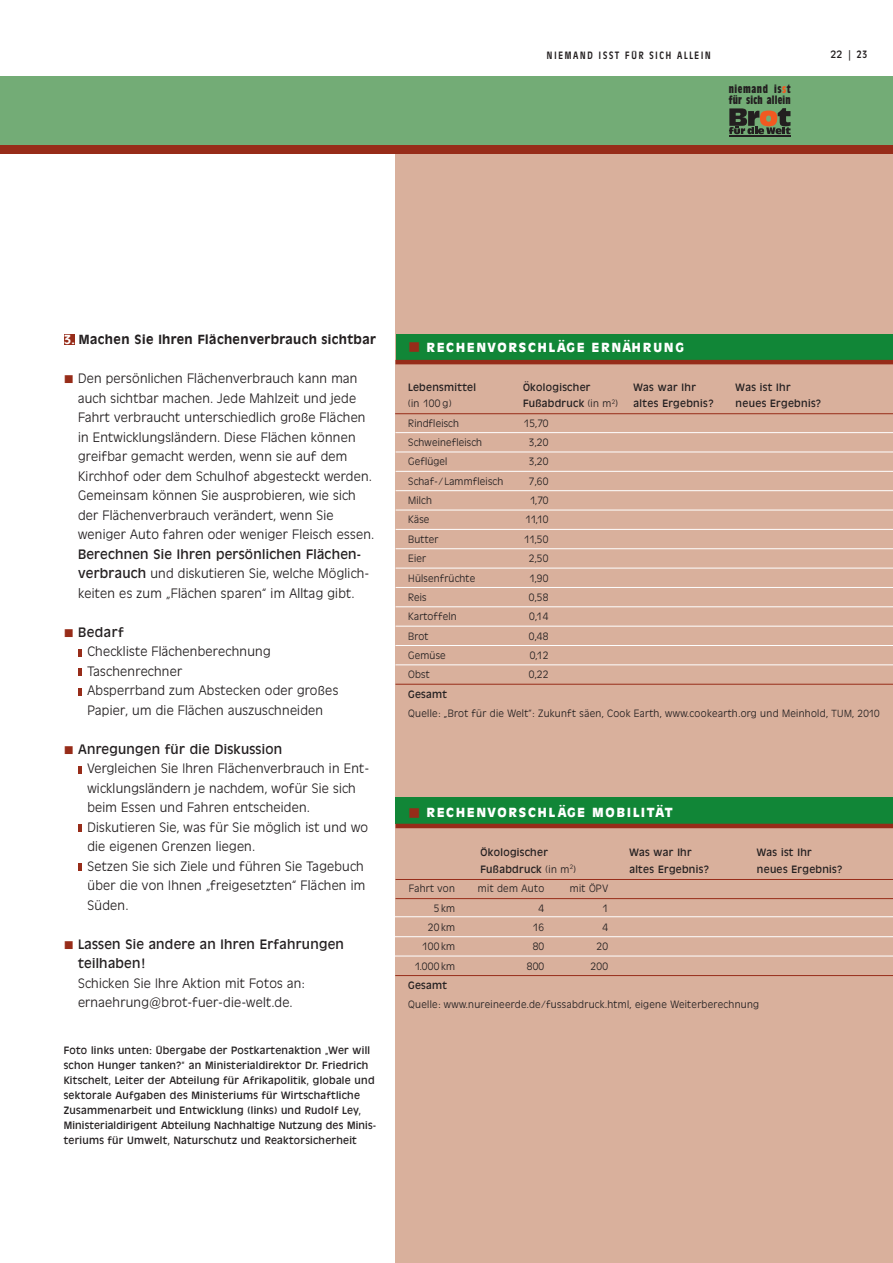
<style>
.page{position:relative;width:893px;height:1263px;background:#fff}
.page>*{position:absolute;margin:0;border:0;box-sizing:border-box;transform-origin:0 0}
.t1{font:300 13.5px/19.5px "Antique Olive BQ";letter-spacing:.02em;color:#231f20}
.t2{font:13.5px/19.5px "Antique Olive BQ";letter-spacing:.02em;color:#231f20}
.t3{font:700 13.05px "Antique Olive BQ";letter-spacing:.145em;color:#fff}
.t4{font:500 13.05px "Antique Olive BQ";letter-spacing:.035em;color:#231f20}
.t5{font:700 condensed 11.4px/11.4px "Antique Olive";letter-spacing:.02em;color:#231f20}
.t6{font:10.5px/15px "Antique Olive BQ";letter-spacing:.025em;color:#231f20}
.t7{font:300 10.5px/19.4px "Antique Olive BQ";letter-spacing:.02em;color:#231f20}
.t8{font:10.5px "Antique Olive Condensed BQ";letter-spacing:.18em;color:#231f20}
.s1{font-family:"Antique Olive BQ"}
.s2{color:#f15921}
.s3{color:#fff}
.s4{font-weight:400}
.s5{font-weight:400;font-size:16.5px}
.s6{font-weight:300}
.s7{font-size:10.2px}
</style>
<div class="page">
<div style="left:395px;top:147px;width:498px;height:1116px;background:#d9b09c"></div>
<div style="left:64px;top:334px;width:11px;height:11px;background:#972c19"></div>
<div style="left:395px;top:797px;width:498px;height:27px;background:#118637"></div>
<hr style="left:396px;top:824px;width:497px;height:4px;background:#972c19">
<div style="left:396px;top:334px;width:497px;height:27px;background:#118637"></div>
<hr style="left:395px;top:360px;width:498px;height:4px;background:#972c19">
<hr style="left:395px;top:413px;width:498px;height:1px;background:#972c19">
<hr style="left:395px;top:432px;width:498px;height:1px;background:#fff">
<hr style="left:396px;top:452px;width:497px;height:1px;background:#fff">
<hr style="left:396px;top:471px;width:497px;height:1px;background:#fff">
<hr style="left:396px;top:490px;width:497px;height:1px;background:#fff">
<hr style="left:396px;top:510px;width:497px;height:1px;background:#fff">
<hr style="left:396px;top:529px;width:497px;height:1px;background:#fff">
<hr style="left:396px;top:548px;width:497px;height:1px;background:#fff">
<hr style="left:396px;top:568px;width:497px;height:1px;background:#fff">
<hr style="left:396px;top:587px;width:497px;height:1px;background:#fff">
<hr style="left:396px;top:606px;width:497px;height:1px;background:#fff">
<hr style="left:396px;top:626px;width:497px;height:1px;background:#fff">
<hr style="left:395px;top:645px;width:498px;height:1px;background:#fff">
<hr style="left:395px;top:664px;width:498px;height:1px;background:#fff">
<hr style="left:395px;top:684px;width:498px;height:1px;background:#972c19">
<svg style="left:78px;top:863px;width:4px;height:8px"></svg>
<svg style="left:78px;top:824px;width:4px;height:8px"></svg>
<svg style="left:78px;top:766px;width:4px;height:7px"></svg>
<svg style="left:78px;top:688px;width:4px;height:7px"></svg>
<svg style="left:78px;top:668px;width:4px;height:8px"></svg>
<svg style="left:78px;top:649px;width:4px;height:7px"></svg>
<div style="left:0;top:77px;width:893px;height:76px;background:#73ac76"></div>
<hr style="left:729px;top:135px;width:61px;height:2px;background:#231f20">
<svg style="left:729px;top:108px;width:61px;height:26px"></svg>
<div style="left:0;top:145px;width:893px;height:9px;background:#972c19"></div>
<hr style="left:393px;top:916px;width:500px;height:1px;background:#fff">
<hr style="left:394px;top:936px;width:499px;height:1px;background:#fff">
<hr style="left:395px;top:975px;width:498px;height:1px;background:#972c19">
<hr style="left:396px;top:879px;width:497px;height:1px;background:#972c19">
<hr style="left:391px;top:956px;width:502px;height:1px;background:#fff">
<hr style="left:395px;top:898px;width:498px;height:1px;background:#972c19">
<p class="t8" style="left:547px;top:51px;width:165px">NIEMAND ISST FÜR SICH ALLEIN</p>
<p class="t8" style="left:831px;top:49px;width:38px"><span class="s1">22</span> | 23</p>
<p class="t5" style="left:729px;top:83px;width:63px">niemand is<span class="s2">s</span>t für sich allein</p>
<p class="t4" style="left:64px;top:334px;width:314px"><span class="s3">3.</span> Machen Sie Ihren Flächenverbrauch sichtbar</p>
<p class="t1" style="left:78px;top:369px;width:297px">Den persönlichen Flächenverbrauch kann man auch sichtbar machen. Jede Mahlzeit und jede Fahrt verbraucht unterschiedlich große Flächen in Entwicklungsländern. Diese Flächen können greifbar gemacht werden, wenn sie auf dem Kirchhof oder dem Schulhof abgesteckt werden.<br>Gemeinsam können Sie ausprobieren, wie sich der Flächenverbrauch verändert, wenn Sie weniger Auto fahren oder weniger Fleisch essen.</p>
<p class="t1" style="left:78px;top:545px;width:293px"><span class="s4">Berechnen Sie Ihren persönlichen Flächen&shy;verbrauch</span> und diskutieren Sie, welche Möglich&shy;keiten es zum „Flächen sparen“ im Alltag gibt.</p>
<p class="t2" style="left:78px;top:623px;width:47px">Bedarf</p>
<p class="t1" style="left:87px;top:642px;width:252px">Checkliste Flächenberechnung<br>Taschenrechner<br>Absperrband zum Abstecken oder großes<br>Papier, um die Flächen auszuschneiden</p>
<p class="t2" style="left:78px;top:740px;width:206px">Anregungen für die Diskussion</p>
<p class="t1" style="left:87px;top:759px;width:283px">Vergleichen Sie Ihren Flächenverbrauch in Ent&shy;wicklungsländern je nachdem, wofür Sie sich beim Essen und Fahren entscheiden.<br>Diskutieren Sie, was für Sie möglich ist und wo die eigenen Grenzen liegen.<br>Setzen Sie sich Ziele und führen Sie Tagebuch über die von Ihnen „freigesetzten“ Flächen im Süden.</p>
<p class="t2" style="left:78px;top:935px;width:267px">Lassen Sie andere an Ihren Erfahrungen teilhaben!</p>
<p class="t1" style="left:78px;top:974px;width:228px">Schicken Sie Ihre Aktion mit Fotos an: ernaehrung@brot-fuer-die-welt.de.</p>
<p class="t6" style="left:64px;top:1043px;width:314px">Foto links unten: Übergabe der Postkartenaktion „Wer will schon Hunger tanken?“ an Ministerialdirektor Dr. Friedrich Kitschelt, Leiter der Abteilung für Afrikapolitik, globale und sektorale Aufgaben des Ministeriums für Wirtschaftliche Zusammenarbeit und Entwicklung (links) und Rudolf Ley, Ministerialdirigent Abteilung Nachhaltige Nutzung des Minis&shy;teriums für Umwelt, Naturschutz und Reaktorsicherheit</p>
<p class="t3" style="left:427px;top:342px;width:259px">RECHENVORSCHLA<span class="s5">¨</span>GE ERNA<span class="s5">¨</span>HRUNG</p>
<p class="t6" style="left:408px;top:380px;width:69px">Lebensmittel</p>
<p class="t6" style="left:523px;top:380px;width:69px">O¨kologischer</p>
<p class="t6" style="left:634px;top:380px;width:64px">Was war Ihr</p>
<p class="t6" style="left:736px;top:380px;width:56px">Was ist Ihr</p>
<p class="t7" style="left:408px;top:394px;width:45px">(in 100 g)</p>
<p class="t6" style="left:523px;top:396px;width:96px">Fußabdruck <span class="s6">(in m</span><sup>2</sup><span class="s6">)</span></p>
<p class="t6" style="left:634px;top:396px;width:81px">altes Ergebnis?</p>
<p class="t6" style="left:736px;top:396px;width:87px">neues Ergebnis?</p>
<p class="t7" style="left:408px;top:414px;width:52px">Rindfleisch</p>
<p class="t7" style="left:524px;top:414px;width:26px">15,70</p>
<p class="t7" style="left:408px;top:433px;width:75px">Schweinefleisch</p>
<p class="t7" style="left:529px;top:433px;width:21px">3,20</p>
<p class="t7" style="left:408px;top:452px;width:41px">Geflügel</p>
<p class="t7" style="left:529px;top:452px;width:21px">3,20</p>
<p class="t7" style="left:408px;top:472px;width:97px">Schaf-/Lammfleisch</p>
<p class="t7" style="left:529px;top:472px;width:21px">7,60</p>
<p class="t7" style="left:408px;top:491px;width:25px">Milch</p>
<p class="t7" style="left:530px;top:491px;width:20px">1,70</p>
<p class="t7" style="left:408px;top:510px;width:23px">Käse</p>
<p class="t7" style="left:525px;top:510px;width:25px">11,10</p>
<p class="t7" style="left:408px;top:530px;width:32px">Butter</p>
<p class="t7" style="left:524px;top:530px;width:26px">11,50</p>
<p class="t7" style="left:408px;top:549px;width:19px">Eier</p>
<p class="t7" style="left:529px;top:549px;width:21px">2,50</p>
<p class="t7" style="left:408px;top:568px;width:68px">Hülsenfrüchte</p>
<p class="t7" style="left:530px;top:568px;width:20px">1,90</p>
<p class="t7" style="left:408px;top:588px;width:20px">Reis</p>
<p class="t7" style="left:529px;top:588px;width:21px">0,58</p>
<p class="t7" style="left:408px;top:607px;width:50px">Kartoffeln</p>
<p class="t7" style="left:529px;top:607px;width:21px">0,14</p>
<p class="t7" style="left:408px;top:626px;width:22px">Brot</p>
<p class="t7" style="left:529px;top:626px;width:21px">0,48</p>
<p class="t7" style="left:408px;top:646px;width:39px">Gemüse</p>
<p class="t7" style="left:530px;top:646px;width:20px">0,12</p>
<p class="t7" style="left:408px;top:665px;width:23px">Obst</p>
<p class="t7" style="left:529px;top:665px;width:21px">0,22</p>
<p class="t7" style="left:408px;top:684px;width:473px"><span class="s4">Gesamt<br></span>Quelle: „Brot für die Welt“: Zukunft säen, Cook Earth, www.cookearth.org und Meinhold, <span class="s7">TUM, 2010</span></p>
<p class="t3" style="left:427px;top:807px;width:247px">RECHENVORSCHLA<span class="s5">¨</span>GE MOBILITA<span class="s5">¨</span>T</p>
<p class="t6" style="left:480px;top:845px;width:69px">O¨kologischer</p>
<p class="t6" style="left:629px;top:845px;width:64px">Was war Ihr</p>
<p class="t6" style="left:757px;top:845px;width:56px">Was ist Ihr</p>
<p class="t6" style="left:480px;top:862px;width:97px">Fußabdruck <span class="s6">(in m</span><sup>2</sup><span class="s6">)</span></p>
<p class="t6" style="left:629px;top:862px;width:81px">altes Ergebnis?</p>
<p class="t6" style="left:757px;top:862px;width:87px">neues Ergebnis?</p>
<p class="t7" style="left:409px;top:879px;width:48px">Fahrt von</p>
<p class="t7" style="left:478px;top:879px;width:68px">mit dem Auto</p>
<p class="t7" style="left:570px;top:879px;width:40px">mit O¨PV</p>
<p class="t7" style="left:434px;top:898px;width:23px">5km</p>
<p class="t7" style="left:539px;top:898px;width:7px">4</p>
<p class="t7" style="left:602px;top:898px;width:7px">1</p>
<p class="t7" style="left:428px;top:918px;width:29px">20 km</p>
<p class="t7" style="left:533px;top:918px;width:13px">16</p>
<p class="t7" style="left:602px;top:918px;width:7px">4</p>
<p class="t7" style="left:422px;top:937px;width:34px">100 km</p>
<p class="t7" style="left:533px;top:937px;width:13px">80</p>
<p class="t7" style="left:596px;top:937px;width:13px">20</p>
<p class="t7" style="left:415px;top:956px;width:42px">1.000 km</p>
<p class="t7" style="left:527px;top:956px;width:19px">800</p>
<p class="t7" style="left:591px;top:956px;width:19px">200</p>
<p class="t6" style="left:408px;top:978px;width:40px">Gesamt</p>
<p class="t7" style="left:408px;top:994px;width:352px">Quelle: www.nureineerde.de/fussabdruck.html, eigene Weiterberechnung</p>
</div>
